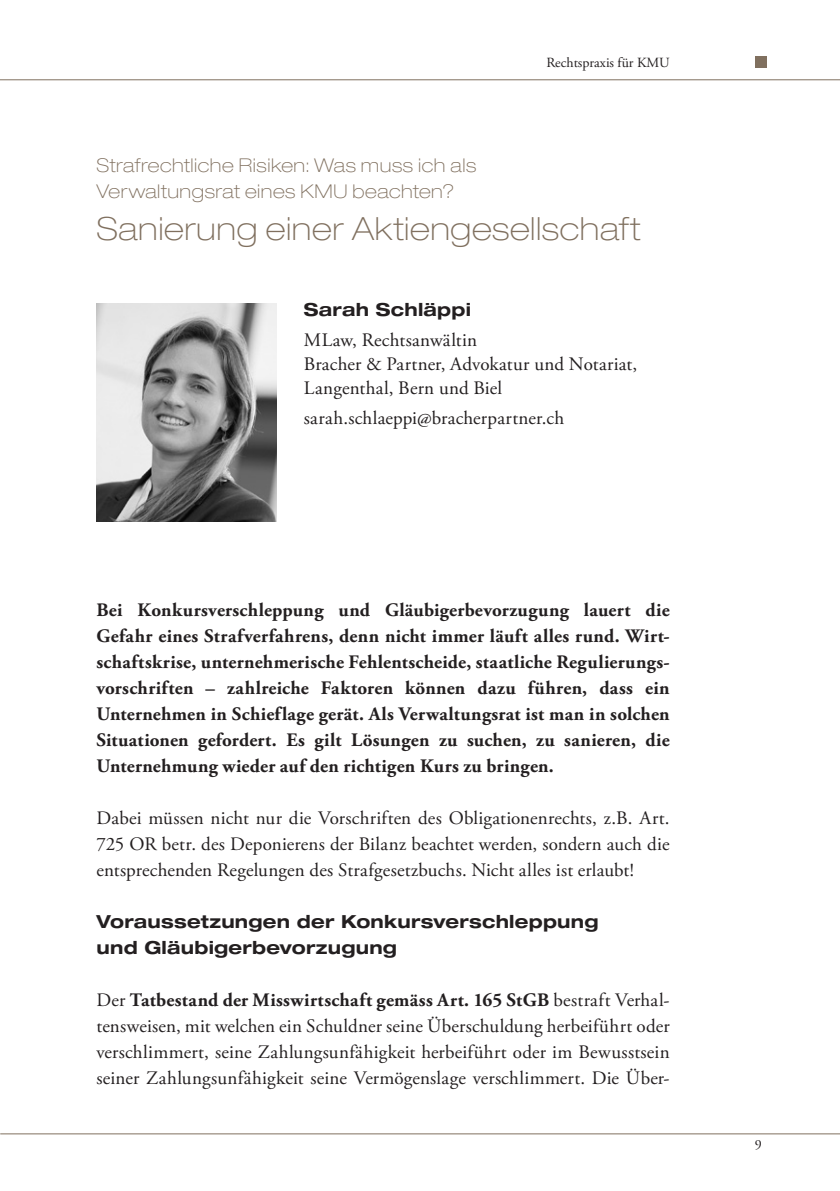
<style>
.page{position:relative;width:840px;height:1191px;background:#fff}
.page>*{position:absolute;margin:0;border:0;box-sizing:border-box;transform-origin:0 0}
.t1{font:100 expanded 32px "Helvetica Neue LT Std";letter-spacing:.02em;color:#80705f}
.t2{font:19px/26px "Adobe Garamond Pro";letter-spacing:.01em;color:#231f20;text-align:justify}
.t3{font:700 19px/26px "Adobe Garamond Pro";letter-spacing:.015em;color:#231f20;text-align:justify}
.t4{font:100 expanded 19px/26px "Helvetica Neue LT Std";letter-spacing:.03em;color:#80705f}
.t5{font:700 expanded 18px/26px "Helvetica Neue LT Std";letter-spacing:.015em;color:#231f20}
.t6{font:14px "Adobe Garamond Pro";color:#231f20}
.s1{font-weight:700}
</style>
<div class="page">
<hr style="left:0;top:1133px;width:839px;height:1px;background:#80705f">
<hr style="left:0;top:79px;width:839px;height:1px;background:#80705f">
<div style="left:754px;top:57px;width:11px;height:11px;background:#80705f"></div>
<img style="left:96px;top:303px;width:181px;height:219px">
<p class="t6" style="left:546px;top:54px;width:125px">Rechtspraxis für KMU</p>
<p class="t4" style="left:96px;top:152px;width:381px">Strafrechtliche Risiken: Was muss ich als<br>Verwaltungsrat eines KMU beachten?</p>
<h1 class="t1" style="left:96px;top:210px;width:545px">Sanierung einer Aktiengesellschaft</h1>
<p class="t5" style="left:304px;top:296px;width:169px">Sarah Schläppi</p>
<p class="t2" style="left:304px;top:329px;width:335px;line-height:24px;text-align:left">MLaw, Rechtsanwältin<br>Bracher &amp; Partner, Advokatur und Notariat,<br>Langenthal, Bern und Biel</p>
<p class="t2" style="left:304px;top:405px;width:262px">sarah.schlaeppi@bracherpartner.ch</p>
<p class="t3" style="left:96px;top:597px;width:574px">Bei Konkursverschleppung und Gläubigerbevorzugung lauert die Gefahr eines Strafverfahrens, denn nicht immer läuft alles rund. Wirt&shy;schaftskrise, unternehmerische Fehlentscheide, staatliche Regulierungs&shy;vorschriften – zahlreiche Faktoren können dazu führen, dass ein Unternehmen in Schieflage gerät. Als Verwaltungsrat ist man in solchen Situationen gefordert. Es gilt Lösungen zu suchen, zu sanieren, die Unternehmung wieder auf den richtigen Kurs zu bringen.</p>
<p class="t2" style="left:96px;top:805px;width:574px">Dabei müssen nicht nur die Vorschriften des Obligationenrechts, z.B. Art.<br>725 OR betr. des Deponierens der Bilanz beachtet werden, sondern auch die entsprechenden Regelungen des Strafgesetzbuchs. Nicht alles ist erlaubt!</p>
<p class="t5" style="left:96px;top:907px;width:503px">Voraussetzungen der Konkursverschleppung und Gläubigerbevorzugung</p>
<p class="t2" style="left:96px;top:987px;width:574px">Der <span class="s1">Tatbestand der Misswirtschaft gemäss Art. 165 StGB</span> bestraft Verhal&shy;tensweisen, mit welchen ein Schuldner seine Überschuldung herbeiführt oder verschlimmert, seine Zahlungsunfähigkeit herbeiführt oder im Bewusstsein seiner Zahlungsunfähigkeit seine Vermögenslage verschlimmert. Die Über-</p>
<p class="t6" style="left:754px;top:1135px;width:8px">9</p>
</div>
